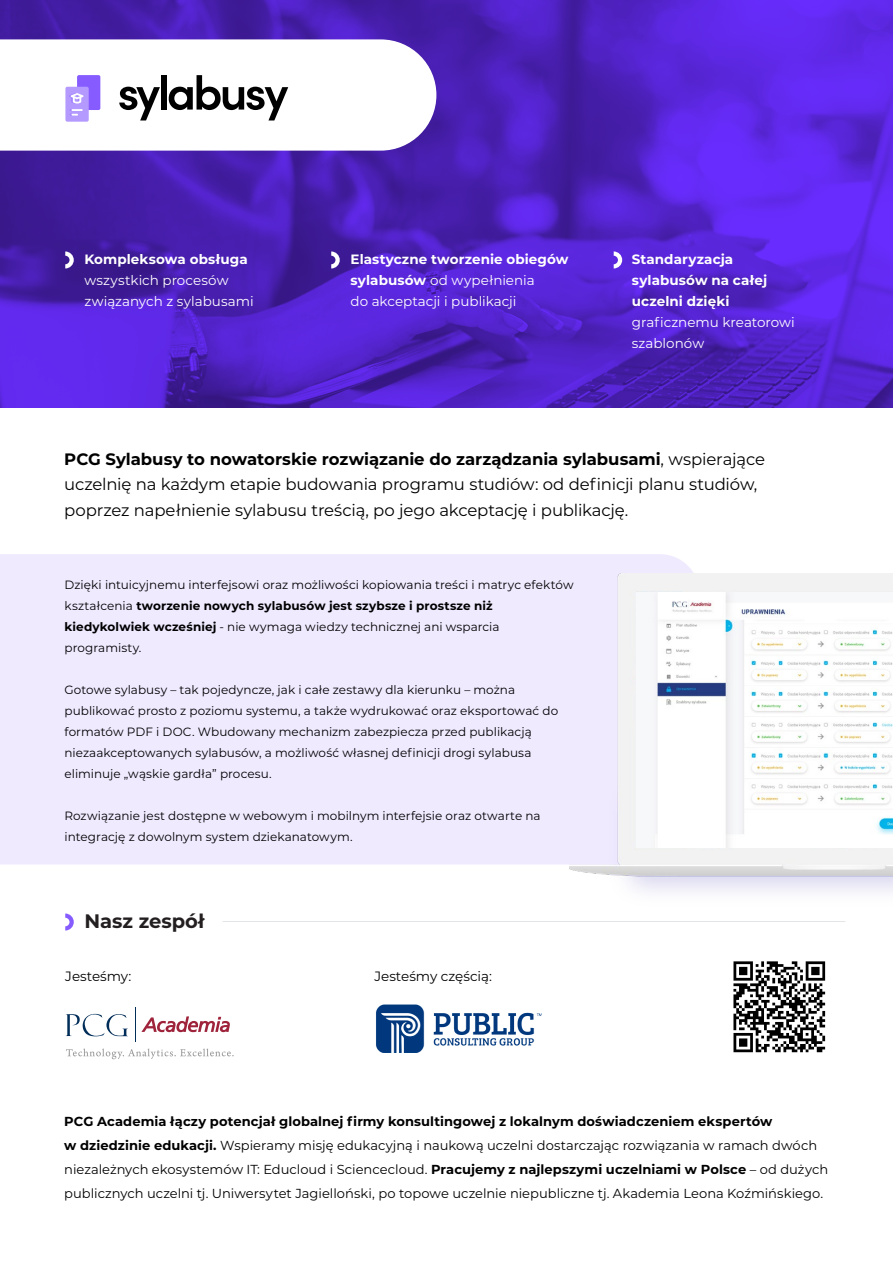
<style>
.page{position:relative;width:893px;height:1263px;background:#fff}
.page>*{position:absolute;margin:0;border:0;box-sizing:border-box;transform-origin:0 0}
.t1{font:700 19.5px "Montserrat";color:#231f20}
.t2{font:16.5px/25.5px "Montserrat";letter-spacing:-.01em;color:#000}
.t3{font:13.5px/21px "Montserrat";color:#fff}
.t4{font:700 13.5px/21px "Montserrat";letter-spacing:.005em;color:#fff}
.t5{font:13.5px "Montserrat";color:#000}
.t6{font:13.05px/24px "Montserrat";color:#000}
.t7{font:12px/21px "Montserrat";letter-spacing:.005em;color:#000}
.s1{font-weight:700}
</style>
<div class="page">
<img style="left:0;top:0;width:893px;height:407px">
<svg style="left:0;top:39px;width:436px;height:112px"></svg>
<svg style="left:65px;top:913px;width:9px;height:17px"></svg>
<img style="left:376px;top:1004px;width:166px;height:49px">
<svg style="left:66px;top:1048px;width:168px;height:11px"></svg>
<svg style="left:66px;top:1014px;width:62px;height:22px"></svg>
<hr style="left:135px;top:1007px;width:1px;height:35px;background:#012d59">
<svg style="left:141px;top:1016px;width:89px;height:16px"></svg>
<hr style="left:223px;top:921px;width:622px;height:1px;background:#e4e5e6">
<svg style="left:65px;top:251px;width:9px;height:17px"></svg>
<svg style="left:331px;top:251px;width:9px;height:17px"></svg>
<svg style="left:614px;top:251px;width:8px;height:17px"></svg>
<img style="left:733px;top:961px;width:93px;height:92px">
<div style="left:0;top:554px;width:700px;height:310px;background:#f0eaff"></div>
<img style="left:570px;top:574px;width:323px;height:319px">
<img style="left:636px;top:592px;width:257px;height:255px">
<svg style="left:119px;top:87px;width:41px;height:33px"></svg>
<div style="left:161px;top:75px;width:5px;height:35px;background:#000"></div>
<svg style="left:169px;top:75px;width:119px;height:45px"></svg>
<div style="left:77px;top:75px;width:23px;height:35px;background:#865bff;border-radius:2px"></div>
<div style="left:65px;top:87px;width:24px;height:35px;background:#b499ff;border-radius:2px"></div>
<svg style="left:69px;top:93px;width:15px;height:23px"></svg>
<p class="t4" style="left:84px;top:248px;width:165px">Kompleksowa obsługa</p>
<p class="t3" style="left:84px;top:269px;width:171px">wszystkich procesów związanych z sylabusami</p>
<p class="t3" style="left:350px;top:248px;width:220px"><span class="s1">Elastyczne tworzenie obiegów sylabusów</span> od wypełnienia<br>do akceptacji i publikacji</p>
<p class="t4" style="left:632px;top:248px;width:137px">Standaryzacja sylabusów na całej uczelni dzięki</p>
<p class="t3" style="left:632px;top:311px;width:164px">graficznemu kreatorowi szablonów</p>
<p class="t2" style="left:64px;top:446px;width:702px"><span class="s1">PCG Sylabusy to nowatorskie rozwiązanie do zarządzania sylabusami</span>, wspierające uczelnię na każdym etapie budowania programu studiów: od definicji planu studiów, poprzez napełnienie sylabusu treścią, po jego akceptację i publikację.</p>
<p class="t7" style="left:65px;top:574px;width:511px">Dzięki intuicyjnemu interfejsowi oraz możliwości kopiowania treści i matryc efektów kształcenia <span class="s1">tworzenie nowych sylabusów jest szybsze i prostsze niż kiedykolwiek wcześniej</span> - nie wymaga wiedzy technicznej ani wsparcia programisty.</p>
<p class="t7" style="left:65px;top:679px;width:495px">Gotowe sylabusy – tak pojedyncze, jak i całe zestawy dla kierunku – można publikować prosto z poziomu systemu, a także wydrukować oraz eksportować do formatów PDF i DOC. Wbudowany mechanizm zabezpiecza przed publikacją niezaakceptowanych sylabusów, a możliwość własnej definicji drogi sylabusa eliminuje „wąskie gardła” procesu.</p>
<p class="t7" style="left:65px;top:805px;width:478px">Rozwiązanie jest dostępne w webowym i mobilnym interfejsie oraz otwarte na integrację z dowolnym system dziekanatowym.</p>
<h1 class="t1" style="left:84px;top:907px;width:121px">Nasz zespół</h1>
<p class="t5" style="left:65px;top:967px;width:67px">Jesteśmy:</p>
<p class="t5" style="left:374px;top:967px;width:119px">Jesteśmy częścią:</p>
<p class="t6" style="left:64px;top:1109px;width:765px"><span class="s1">PCG Academia łączy potencjał globalnej firmy konsultingowej z lokalnym doświadczeniem ekspertów<br>w dziedzinie edukacji.</span> Wspieramy misję edukacyjną i naukową uczelni dostarczając rozwiązania w ramach dwóch niezależnych ekosystemów IT: Educloud i Sciencecloud. <span class="s1">Pracujemy z najlepszymi uczelniami w Polsce</span> – od dużych publicznych uczelni tj. Uniwersytet Jagielloński, po topowe uczelnie niepubliczne tj. Akademia Leona Koźmińskiego.</p>
</div>
